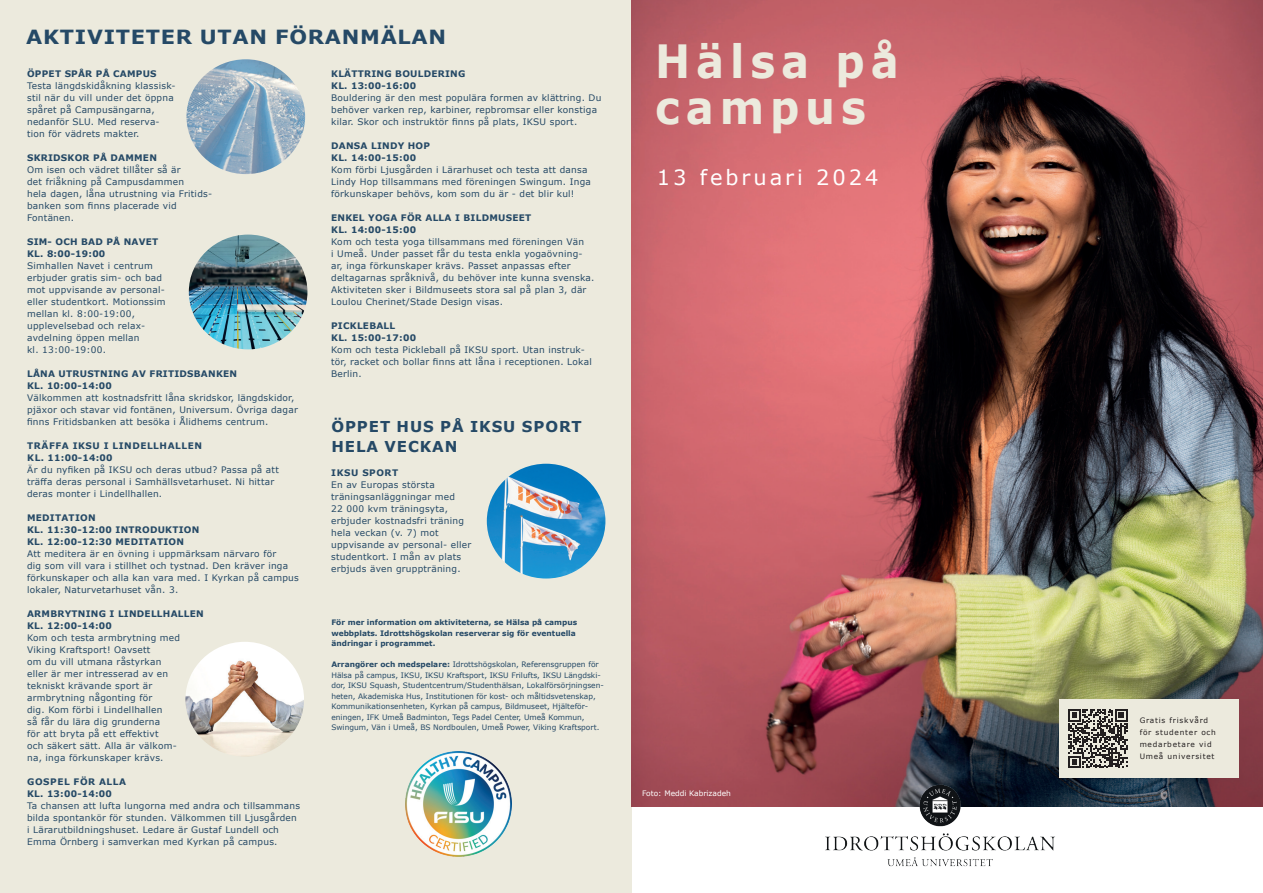
<style>
.page{position:relative;width:1263px;height:893px;background:#fff}
.page>*{position:absolute;margin:0;border:0;box-sizing:border-box;transform-origin:0 0}
.t1{font:700 45.75px/46.5px "Verdana";letter-spacing:.14em;color:#eceadd;scale:.92 1}
.t2{font:21px "Verdana";letter-spacing:.14em;color:#fff}
.t3{font:700 19.5px "Verdana";letter-spacing:.035em;color:#254966;scale:1.07 1}
.t4{font:700 15px/19.5px "Verdana";letter-spacing:.06em;color:#254966}
.t5{font:9px/12px "Verdana";letter-spacing:.025em;color:#254966}
.t6{font:700 9px/12px "Verdana";letter-spacing:.025em;color:#254966}
.t7{font:700 9px/12px "Verdana";letter-spacing:.06em;color:#254966}
.t8{font:7.5px/10.5px "Verdana";color:#254966}
.t9{font:700 7.5px/10.5px "Verdana";color:#254966}
.t10{font:7.5px "Verdana";color:#fff}
.t11{font:7.35px/12px "Verdana";letter-spacing:.1em;color:#231f20}
.s1{font-weight:700}
</style>
<div class="page">
<div style="left:0;top:0;width:631px;height:893px;background:#eceadd"></div>
<img style="left:631px;top:0;width:632px;height:806px">
<img style="left:824px;top:783px;width:233px;height:84px">
<img style="left:487px;top:464px;width:118px;height:114px">
<div style="left:1059px;top:699px;width:179px;height:79px;background:#eceadd"></div>
<svg style="left:1068px;top:709px;width:59px;height:59px"></svg>
<img style="left:406px;top:751px;width:105px;height:106px">
<img style="left:186px;top:59px;width:119px;height:115px">
<img style="left:189px;top:235px;width:118px;height:114px">
<img style="left:185px;top:642px;width:119px;height:112px">
<h3 class="t3" style="left:26px;top:23px;width:394px">AKTIVITETER UTAN FÖRANMÄLAN</h3>
<p class="t6" style="left:27px;top:67px;width:131px">ÖPPET SPÅR PÅ CAMPUS</p>
<p class="t5" style="left:27px;top:79px;width:150px">Testa längdskidåkning klassisk&shy;stil när du vill under det öppna spåret på Campusängarna, nedanför SLU. Med reserva&shy;tion för vädrets makter.</p>
<p class="t6" style="left:27px;top:151px;width:131px">SKRIDSKOR PÅ DAMMEN</p>
<p class="t5" style="left:27px;top:163px;width:187px">Om isen och vädret tillåter så är<br>det friåkning på Campusdammen<br>hela dagen, låna utrustning via Fritids&shy;banken som finns placerade vid<br>Fontänen.</p>
<p class="t6" style="left:27px;top:235px;width:133px">SIM- OCH BAD PÅ NAVET<br>KL. 8:00-19:00</p>
<p class="t5" style="left:27px;top:259px;width:140px">Simhallen Navet i centrum erbjuder gratis sim- och bad mot uppvisande av personal&shy;eller studentkort. Motionssim mellan kl. 8:00-19:00, upplevelsebad och relax&shy;avdelning öppen mellan<br>kl. 13:00-19:00.</p>
<p class="t6" style="left:27px;top:367px;width:212px">LÅNA UTRUSTNING AV FRITIDSBANKEN<br>KL. 10:00-14:00</p>
<p class="t5" style="left:27px;top:391px;width:272px">Välkommen att kostnadsfritt låna skridskor, längdskidor, pjäxor och stavar vid fontänen, Universum. Övriga dagar finns Fritidsbanken att besöka i Ålidhems centrum.</p>
<p class="t7" style="left:27px;top:439px;width:176px">TRÄFFA IKSU I LINDELLHALLEN<br>KL. 11:00-14:00</p>
<p class="t5" style="left:27px;top:463px;width:253px">Är du nyfiken på IKSU och deras utbud? Passa på att träffa deras personal i Samhällsvetarhuset. Ni hittar deras monter i Lindellhallen.</p>
<p class="t6" style="left:27px;top:511px;width:174px">MEDITATION<br>KL. 11:30-12:00 INTRODUKTION<br>KL. 12:00-12:30 MEDITATION</p>
<p class="t5" style="left:27px;top:547px;width:273px">Att meditera är en övning i uppmärksam närvaro för<br>dig som vill vara i stillhet och tystnad. Den kräver inga förkunskaper och alla kan vara med. I Kyrkan på campus lokaler, Naturvetarhuset vån. 3.</p>
<p class="t6" style="left:27px;top:607px;width:178px">ARMBRYTNING I LINDELLHALLEN<br>KL. 12:00-14:00</p>
<p class="t5" style="left:27px;top:631px;width:155px">Kom och testa armbrytning med<br>Viking Kraftsport! Oavsett<br>om du vill utmana råstyrkan eller är mer intresserad av en tekniskt krävande sport är armbrytning någonting för<br>dig. Kom förbi i Lindellhallen<br>så får du lära dig grunderna<br>för att bryta på ett effektivt<br>och säkert sätt. Alla är välkom&shy;na, inga förkunskaper krävs.</p>
<p class="t7" style="left:27px;top:775px;width:101px">GOSPEL FÖR ALLA<br>KL. 13:00-14:00</p>
<p class="t5" style="left:27px;top:799px;width:275px">Ta chansen att lufta lungorna med andra och tillsammans bilda spontankör för stunden. Välkommen till Ljusgården i Lärarutbildningshuset. Ledare är Gustaf Lundell och Emma Örnberg i samverkan med Kyrkan på campus.</p>
<p class="t6" style="left:331px;top:67px;width:136px">KLÄTTRING BOULDERING<br>KL. 13:00-16:00</p>
<p class="t5" style="left:331px;top:91px;width:272px">Bouldering är den mest populära formen av klättring. Du behöver varken rep, karbiner, repbromsar eller konstiga kilar. Skor och instruktör finns på plats, IKSU sport.</p>
<p class="t6" style="left:331px;top:139px;width:100px">DANSA LINDY HOP<br>KL. 14:00-15:00</p>
<p class="t5" style="left:331px;top:163px;width:261px">Kom förbi Ljusgården i Lärarhuset och testa att dansa<br>Lindy Hop tillsammans med föreningen Swingum. Inga förkunskaper behövs, kom som du är - det blir kul!</p>
<p class="t6" style="left:331px;top:211px;width:202px">ENKEL YOGA FÖR ALLA I BILDMUSEET<br>KL. 14:00-15:00</p>
<p class="t5" style="left:331px;top:235px;width:265px">Kom och testa yoga tillsammans med föreningen Vän<br>i Umeå. Under passet får du testa enkla yogaövning&shy;ar, inga förkunskaper krävs. Passet anpassas efter deltagarnas språknivå, du behöver inte kunna svenska.<br>Aktiviteten sker i Bildmuseets stora sal på plan 3, där Loulou Cherinet/Stade Design visas.</p>
<p class="t6" style="left:331px;top:319px;width:86px">PICKLEBALL<br>KL. 15:00-17:00</p>
<p class="t5" style="left:331px;top:343px;width:262px">Kom och testa Pickleball på IKSU sport. Utan instruk&shy;tör, racket och bollar finns att låna i receptionen. Lokal<br>Berlin.</p>
<h3 class="t4" style="left:331px;top:417px;width:252px">ÖPPET HUS PÅ IKSU SPORT<br>HELA VECKAN</h3>
<p class="t7" style="left:331px;top:466px;width:68px">IKSU SPORT</p>
<p class="t5" style="left:331px;top:478px;width:142px">En av Europas största träningsanläggningar med<br>22 000 kvm träningsyta, erbjuder kostnadsfri träning hela veckan (v. 7) mot uppvisande av personal- eller studentkort. I mån av plats erbjuds även gruppträning.</p>
<p class="t9" style="left:331px;top:617px;width:247px">För mer information om aktiviteterna, se Hälsa på campus webbplats. Idrottshögskolan reserverar sig för eventuella ändringar i programmet.</p>
<p class="t8" style="left:331px;top:659px;width:274px"><span class="s1">Arrangörer och medspelare:</span> Idrottshögskolan, Referensgruppen för Hälsa på campus, IKSU, IKSU Kraftsport, IKSU Frilufts, IKSU Längdski&shy;dor, IKSU Squash, Studentcentrum/Studenthälsan, Lokalförsörjningsen&shy;heten, Akademiska Hus, Institutionen för kost- och måltidsvetenskap, Kommunikationsenheten, Kyrkan på campus, Bildmuseet, Hjälteför&shy;eningen, IFK Umeå Badminton, Tegs Padel Center, Umeå Kommun, Swingum, Vän i Umeå, BS Nordboulen, Umeå Power, Viking Kraftsport.</p>
<h1 class="t1" style="left:655px;top:37px;width:266px">Hälsa på campus</h1>
<h2 class="t2" style="left:657px;top:163px;width:223px">13 februari 2024</h2>
<p class="t10" style="left:642px;top:788px;width:90px">Foto: Meddi Kabrizadeh</p>
<p class="t11" style="left:1140px;top:714px;width:78px">Gratis friskvård för studenter och medarbetare vid<br>Umeå universitet</p>
</div>
